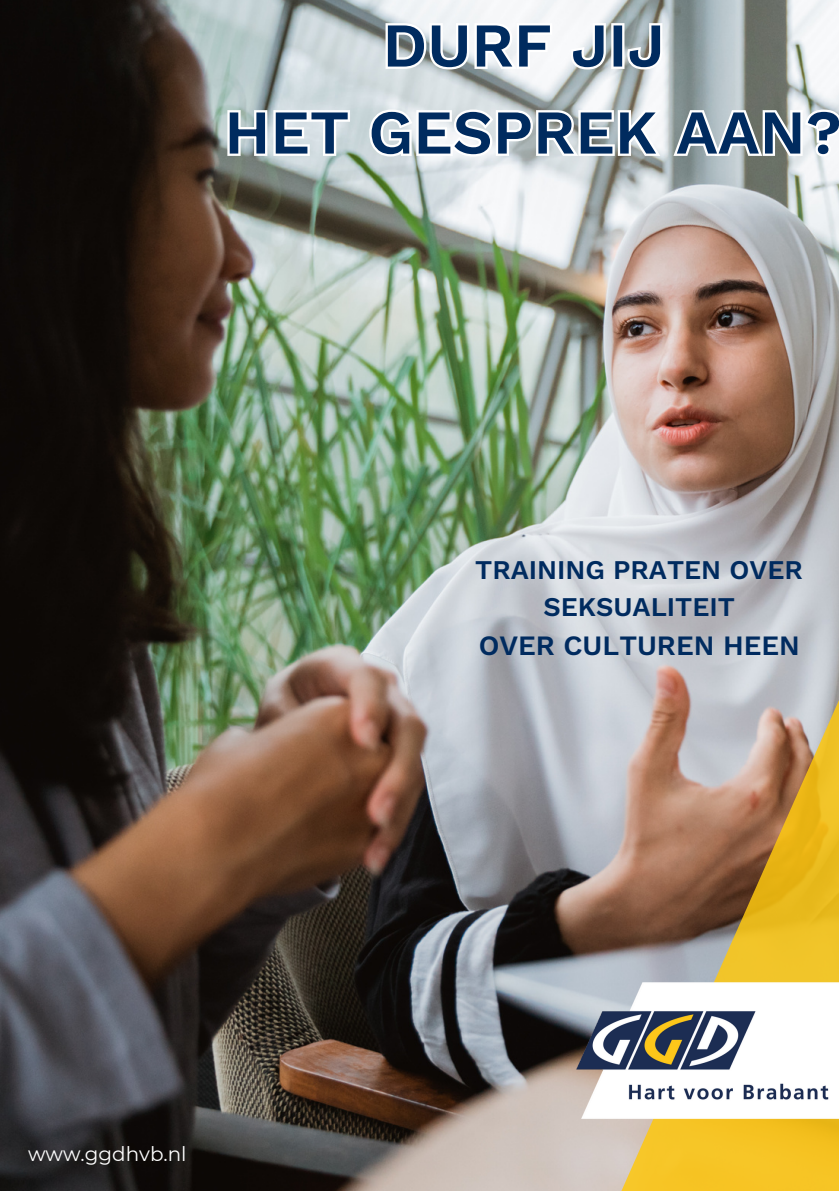
<style>
.page{position:relative;width:839px;height:1191px;background:#fff}
.page>*{position:absolute;margin:0;border:0;box-sizing:border-box;transform-origin:0 0}
.t1{font:600 62.2px "GGD Work Sans";color:#002b5f}
.t2{font:600 28px "GGD Work Sans";color:#002b5f}
.t3{font:600 27px/37.6px "GGD Work Sans";color:#002b5f;text-align:center}
.t4{font:20px "Montserrat";color:#fff}
</style>
<div class="page">
<img style="left:0;top:0;width:838px;height:1191px">
<svg style="left:584px;top:514px;width:254px;height:677px;background:#c3ae87"></svg>
<img style="left:566px;top:979px;width:272px;height:143px">
<svg style="left:383px;top:21px;width:281px;height:51px"></svg>
<svg style="left:225px;top:104px;width:613px;height:58px"></svg>
<p class="t1" style="left:382px;top:9px;width:284px">DURF JIJ</p>
<p class="t1" style="left:224px;top:96px;width:619px">HET GESPREK AAN?</p>
<p class="t3" style="left:475px;top:551px;width:329px">TRAINING PRATEN OVER<br>SEKSUALITEIT</p>
<p class="t2" style="left:478px;top:629px;width:322px">OVER CULTUREN HEEN</p>
<p class="t4" style="left:28px;top:1142px;width:160px">www.ggdhvb.nl</p>
</div>
